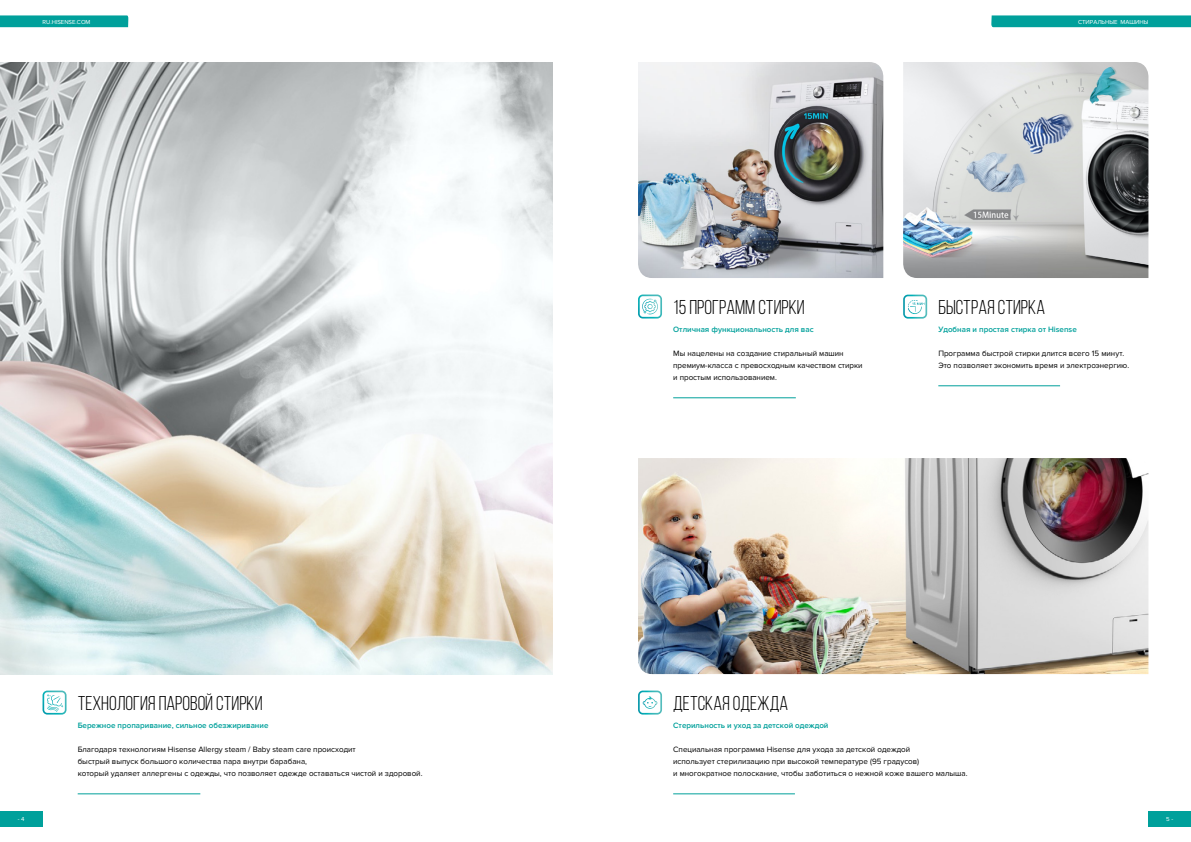
<style>
.page{position:relative;width:1191px;height:842px;background:#fff}
.page>*{position:absolute;margin:0;border:0;box-sizing:border-box;transform-origin:0 0}
.t1{font:20px "Bebas Neue";color:#000}
.t2{font:8px/12px "Proxima Nova";color:#000}
.t3{font:600 8px "Proxima Nova";color:#00a09b}
.t4{font:6px "Proxima Nova";color:#fff}
</style>
<div class="page">
<div style="left:1148px;top:811px;width:43px;height:16px;background:#00a09b"></div>
<svg style="left:991px;top:15px;width:200px;height:12px;background:#0aa39f"></svg>
<div style="left:0;top:811px;width:43px;height:16px;background:#00a09b"></div>
<svg style="left:0;top:15px;width:128px;height:12px;background:#09a39e"></svg>
<img style="left:0;top:62px;width:553px;height:612px">
<img style="left:638px;top:458px;width:510px;height:216px">
<hr style="left:673px;top:794px;width:122px;height:1px;background:#00a09b">
<svg style="left:43px;top:690px;width:24px;height:24px"></svg>
<hr style="left:78px;top:794px;width:122px;height:1px;background:#00a09b">
<img style="left:638px;top:62px;width:245px;height:216px">
<svg style="left:638px;top:294px;width:24px;height:24px"></svg>
<svg style="left:638px;top:690px;width:24px;height:24px"></svg>
<hr style="left:673px;top:398px;width:123px;height:1px;background:#00a09b">
<img style="left:903px;top:62px;width:245px;height:216px">
<hr style="left:938px;top:386px;width:122px;height:1px;background:#00a09b">
<svg style="left:903px;top:295px;width:24px;height:24px"></svg>
<p class="t4" style="left:43px;top:18px;width:49px">RU.HISENSE.COM</p>
<p class="t4" style="left:18px;top:815px;width:8px">- 4</p>
<h1 class="t1" style="left:78px;top:692px;width:186px">ТЕХНОЛОГИЯ ПАРОВОЙ СТИРКИ</h1>
<p class="t3" style="left:78px;top:721px;width:192px">Бережное пропаривание, сильное обезжиривание</p>
<p class="t2" style="left:78px;top:743px;width:346px">Благодаря технологиям Hisense Allergy steam / Baby steam care происходит<br>быстрый выпуск большого количества пара внутри барабана,<br>который удаляет аллергены с одежды, что позволяет одежде оставаться чистой и здоровой.</p>
<p class="t4" style="left:1078px;top:18px;width:72px">СТИРАЛЬНЫЕ МАШИНЫ</p>
<h1 class="t1" style="left:673px;top:296px;width:133px">15 ПРОГРАММ СТИРКИ</h1>
<p class="t3" style="left:673px;top:325px;width:142px">Отличная функциональность для вас</p>
<p class="t2" style="left:673px;top:347px;width:191px">Мы нацелены на создание стиральный машин премиум-класса с превосходным качеством стирки и простым использованием.</p>
<h1 class="t1" style="left:938px;top:296px;width:108px">БЫСТРАЯ СТИРКА</h1>
<p class="t3" style="left:938px;top:325px;width:140px">Удобная и простая стирка от Hisense</p>
<p class="t2" style="left:938px;top:347px;width:192px">Программа быстрой стирки длится всего 15 минут.<br>Это позволяет экономить время и электроэнергию.</p>
<h1 class="t1" style="left:673px;top:692px;width:117px">Детская одежда</h1>
<p class="t3" style="left:673px;top:721px;width:157px">Стерильность и уход за детской одеждой</p>
<p class="t2" style="left:673px;top:743px;width:296px">Специальная программа Hisense для ухода за детской одеждой<br>использует стерилизацию при высокой температуре (95 градусов)<br>и многократное полоскание, чтобы заботиться о нежной коже вашего малыша.</p>
<p class="t4" style="left:1166px;top:815px;width:8px">5 -</p>
</div>
